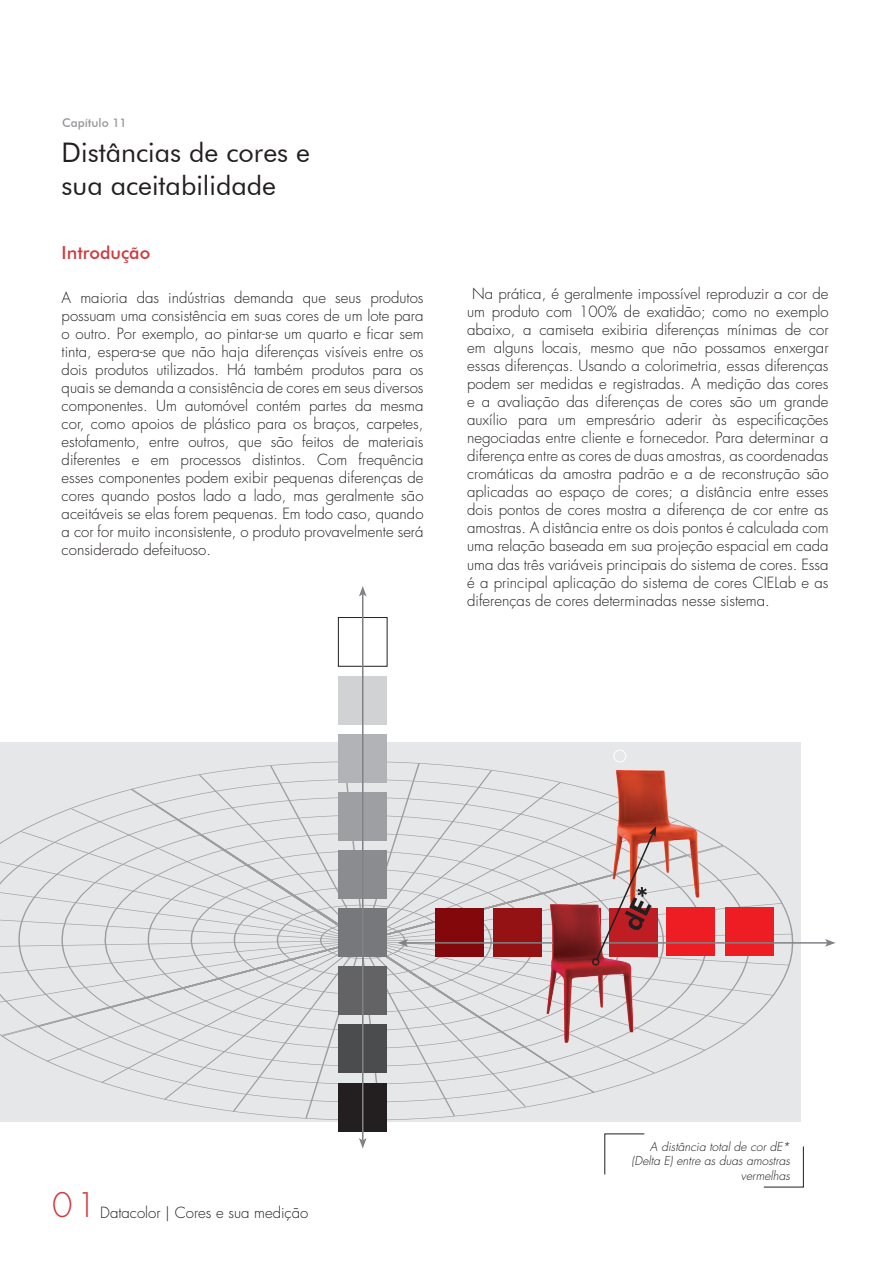
<style>
.page{position:relative;width:893px;height:1263px;background:#fff}
.page>*{position:absolute;margin:0;border:0;box-sizing:border-box;transform-origin:0 0}
.t1{font:27px/32.4px "Futura BT";color:#231f20}
.t2{font:500 18px "Futura BT";color:#d03a3e}
.t3{font:300 15px/18px "Futura";color:#231f20;text-align:justify}
.t4{font:italic 300 12px/14.4px "Futura";color:#231f20;text-align:right}
.t5{font:500 12px "Futura BT";color:#939598}
.s1{font-size:33px;color:#d03a3e}
</style>
<div class="page">
<div style="left:0;top:742px;width:800px;height:380px;background:#e6e7e9"></div>
<svg style="left:725px;top:867px;width:67px;height:155px"></svg>
<svg style="left:707px;top:892px;width:41px;height:158px"></svg>
<svg style="left:656px;top:941px;width:51px;height:132px"></svg>
<svg style="left:275px;top:761px;width:272px;height:56px"></svg>
<svg style="left:202px;top:765px;width:288px;height:52px"></svg>
<svg style="left:135px;top:774px;width:294px;height:43px"></svg>
<svg style="left:82px;top:1065px;width:96px;height:38px"></svg>
<svg style="left:178px;top:1065px;width:269px;height:55px"></svg>
<svg style="left:235px;top:1065px;width:292px;height:52px"></svg>
<svg style="left:296px;top:1065px;width:294px;height:42px"></svg>
<svg style="left:69px;top:791px;width:295px;height:26px"></svg>
<div style="left:666px;top:907px;width:49px;height:49px;background:#ee1d23"></div>
<div style="left:725px;top:907px;width:49px;height:49px;background:#ee1d23"></div>
<div style="left:338px;top:792px;width:49px;height:49px;background:#9d9fa2"></div>
<div style="left:338px;top:734px;width:49px;height:48px;background:#b2b3b7"></div>
<div style="left:338px;top:676px;width:49px;height:48px;background:#d1d2d4"></div>
<div style="left:338px;top:617px;width:49px;height:49px;border:1px solid #231f20"></div>
<div style="left:338px;top:1082px;width:49px;height:49px;background:#231f20"></div>
<div style="left:338px;top:1024px;width:49px;height:49px;background:#4b4c4d"></div>
<hr style="left:362px;top:594px;width:1px;height:546px;background:#808285">
<svg style="left:359px;top:586px;width:8px;height:10px"></svg>
<svg style="left:359px;top:1138px;width:8px;height:10px"></svg>
<hr style="left:406px;top:942px;width:421px;height:2px;background:#808285">
<svg style="left:825px;top:939px;width:11px;height:8px"></svg>
<img style="left:598px;top:753px;width:116px;height:173px">
<div style="left:613px;top:750px;width:13px;height:12px;border:1px solid #fff;border-radius:50%"></div>
<svg style="left:0;top:817px;width:660px;height:248px"></svg>
<svg style="left:763px;top:1146px;width:41px;height:41px"></svg>
<svg style="left:604px;top:1133px;width:41px;height:42px"></svg>
<p class="t5" style="left:62px;top:116px;width:66px">Capítulo 11</p>
<h1 class="t1" style="left:62px;top:136px;width:250px">Distâncias de cores e sua aceitabilidade</h1>
<p class="t2" style="left:62px;top:242px;width:90px">Introdução</p>
<p class="t3" style="left:62px;top:289px;width:363px">A maioria das indústrias demanda que seus produtos possuam uma consistência em suas cores de um lote para o outro. Por exemplo, ao pintar-se um quarto e ficar sem tinta, espera-se que não haja diferenças visíveis entre os dois produtos utilizados. Há também produtos para os quais se demanda a consistência de cores em seus diversos componentes. Um automóvel contém partes da mesma cor, como apoios de plástico para os braços, carpetes, estofamento, entre outros, que são feitos de materiais diferentes e em processos distintos. Com frequência esses componentes podem exibir pequenas diferenças de cores quando postos lado a lado, mas geralmente são aceitáveis se elas forem pequenas. Em todo caso, quando a cor for muito inconsistente, o produto provavelmente será considerado defeituoso.</p>
<p class="t3" style="left:467px;top:285px;width:363px;text-indent:5px">Na prática, é geralmente impossível reproduzir a cor de um produto com 100% de exatidão; como no exemplo abaixo, a camiseta exibiria diferenças mínimas de cor em alguns locais, mesmo que não possamos enxergar essas diferenças. Usando a colorimetria, essas diferenças podem ser medidas e registradas. A medição das cores e a avaliação das diferenças de cores são um grande auxílio para um empresário aderir às especificações negociadas entre cliente e fornecedor. Para determinar a diferença entre as cores de duas amostras, as coordenadas cromáticas da amostra padrão e a de reconstrução são aplicadas ao espaço de cores; a distância entre esses dois pontos de cores mostra a diferença de cor entre as amostras. A distância entre os dois pontos é calculada com uma relação baseada em sua projeção espacial em cada uma das três variáveis principais do sistema de cores. Essa é a principal aplicação do sistema de cores CIELab e as diferenças de cores determinadas nesse sistema.</p>
<p class="t3" style="left:52px;top:1204px;width:258px"><span class="s1">01</span> Datacolor | Cores e sua medição</p>
<p class="t4" style="left:632px;top:1140px;width:160px">A distância total de cor dE* (Delta E) entre as duas amostras vermelhas</p>
</div>
